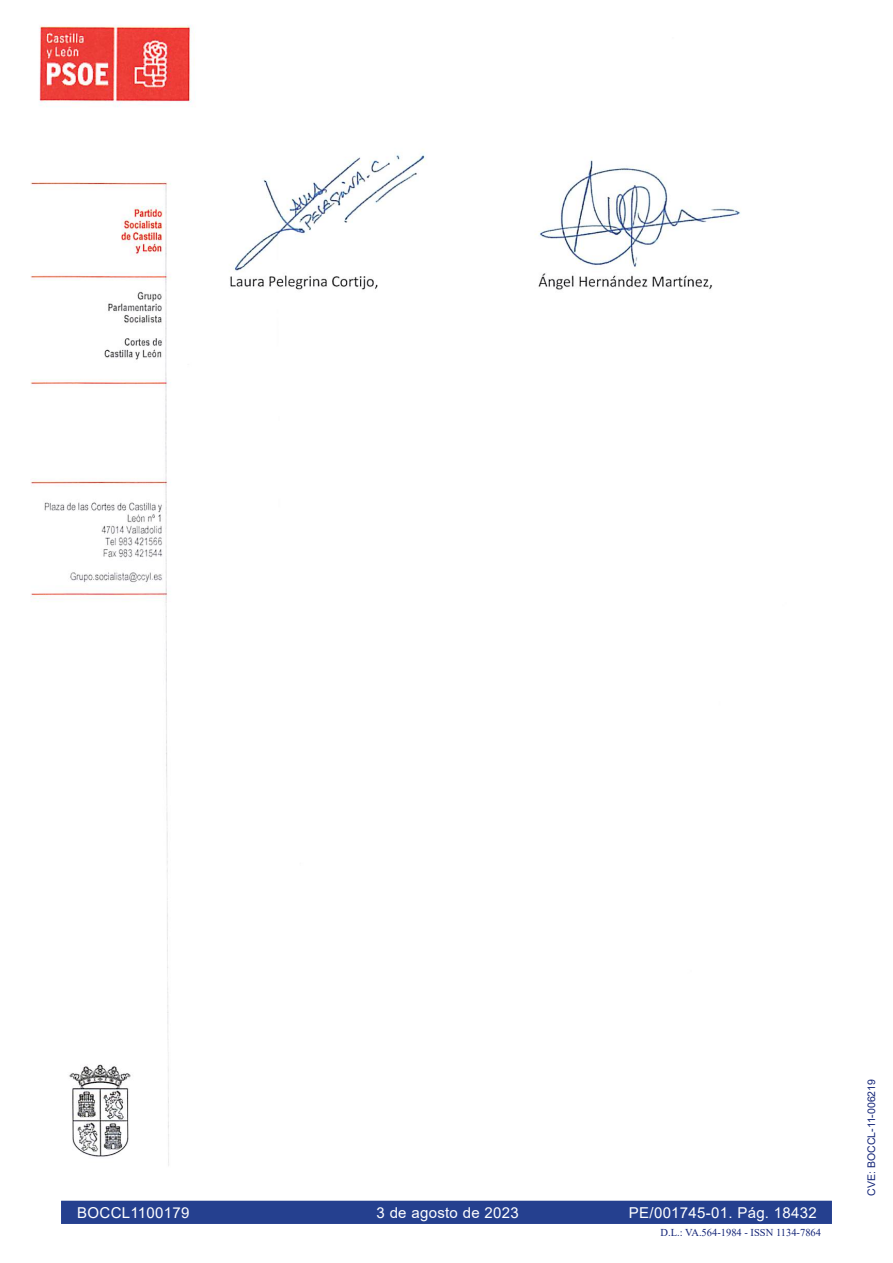
<style>
.page{position:relative;width:893px;height:1263px;background:#fff}
.page>*{position:absolute;margin:0;border:0;box-sizing:border-box;transform-origin:0 0}
.t1{font:15px "Arial";letter-spacing:.02em;color:#fff}
.t2{font:10.5px "Times New Roman";color:#132477}
.t3{font:10.5px "Arial";color:#132477}
</style>
<div class="page">
<div style="left:60px;top:1200px;width:773px;height:25px;background:#25408f"></div>
<div style="left:60px;top:1199px;width:773px;height:26px;border:2px solid #fff"></div>
<img style="left:30px;top:25px;width:803px;height:1175px">
<p class="t1" style="left:77px;top:1202px;width:114px">BOCCL1100179</p>
<p class="t1" style="left:377px;top:1202px;width:144px">3 de agosto de 2023</p>
<p class="t1" style="left:629px;top:1202px;width:189px">PE/001745-01. Pág. 18432</p>
<p class="t2" style="left:661px;top:1225px;width:162px">D.L.: VA.564-1984 - ISSN 1134-7864</p>
<p class="t3" style="left:864px;top:1195px;width:118px;rotate:-90deg">CVE: BOCCL-11-006219</p>
</div>
